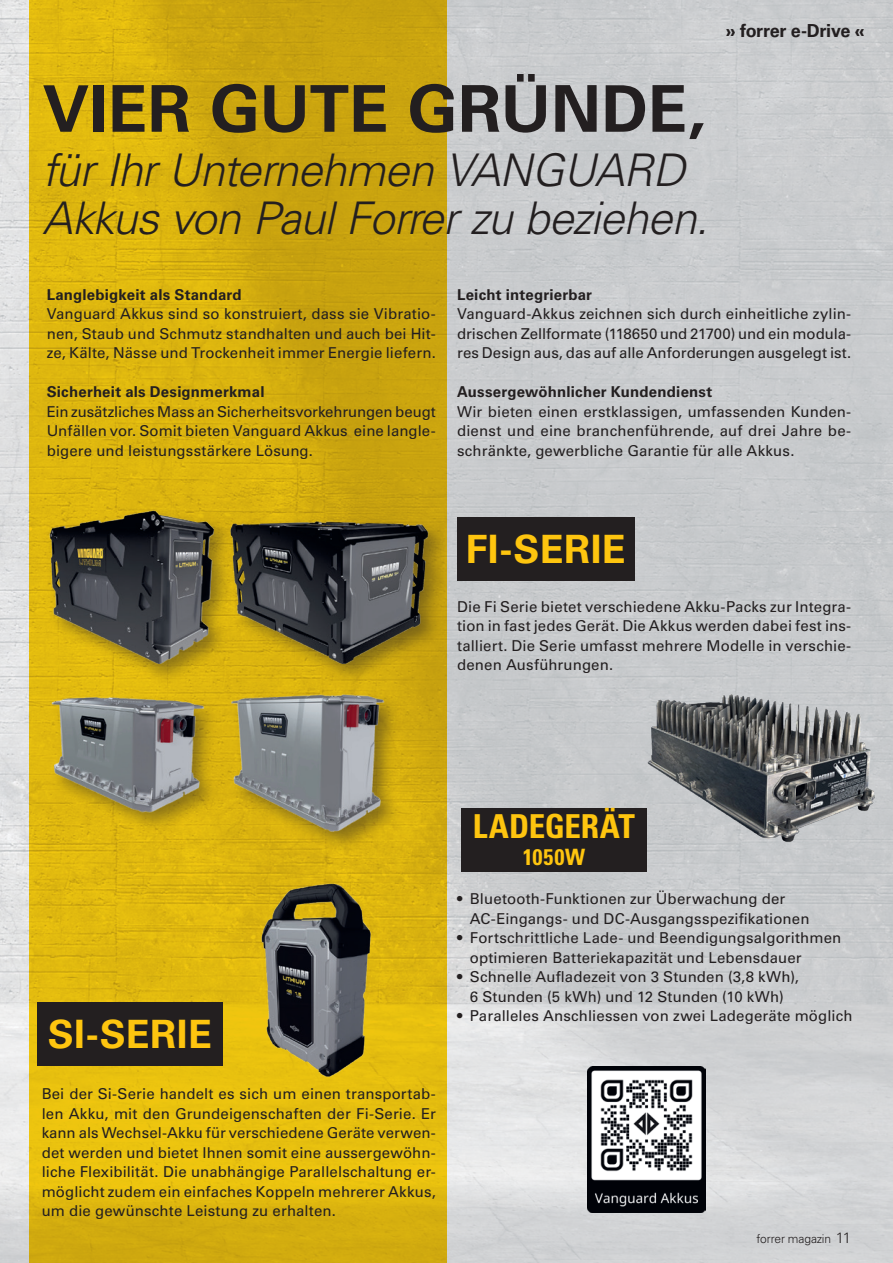
<style>
.page{position:relative;width:893px;height:1263px;background:#fff}
.page>*{position:absolute;margin:0;border:0;box-sizing:border-box;transform-origin:0 0}
.Headline_HERO_black{font:700 64.5px "Univers LT Std";color:#231f20}
.Headline_HERO_black-2{font:italic 300 45px "Univers LT Std";letter-spacing:-.025em;color:#231f20}
.Headline_HERO_black-3{font:700 39px "Univers LT Std";letter-spacing:.01em;color:#fec50f}
.Headline_HERO_black-4{font:700 condensed 33px "Univers LT Pro";letter-spacing:-.01em;color:#fec50f}
.Headline_HERO_black-5{font:700 condensed 22.5px "Univers LT Pro";letter-spacing:.035em;color:#fec50f}
._01_Text{font:700 18px "Univers LT Std";letter-spacing:-.02em;color:#231f20}
._01_Text-2{font:15px/19.5px "Univers LT Pro 55 Roman";letter-spacing:.005em;color:#231f20;text-align:justify}
._01_Text-3{font:700 15px "Univers LT Std";letter-spacing:.015em;color:#231f20}
.t1{font:300 15px "Univers LT Std";color:#231f20}
.t2{font:300 12px "Univers LT Std";letter-spacing:-.01em;color:#231f20}
</style>
<div class="page">
<img style="left:0;top:0;width:893px;height:1263px">
<svg style="left:30px;top:0;width:417px;height:1263px;background:#d8b10f"></svg>
<img style="left:257px;top:881px;width:118px;height:199px">
<div style="left:48px;top:690px;width:357px;height:163px;background:#231f20;opacity:.45"></div>
<img style="left:49px;top:693px;width:157px;height:122px">
<img style="left:231px;top:689px;width:157px;height:147px">
<div style="left:45px;top:506px;width:405px;height:180px;background:#231f20;opacity:.45"></div>
<img style="left:49px;top:500px;width:166px;height:164px">
<img style="left:223px;top:518px;width:212px;height:146px">
<img style="left:639px;top:689px;width:245px;height:161px">
<div style="left:457px;top:517px;width:177px;height:64px;background:#231f20"></div>
<div style="left:37px;top:1002px;width:185px;height:63px;background:#231f20"></div>
<div style="left:461px;top:808px;width:186px;height:63px;background:#231f20"></div>
<img style="left:588px;top:1066px;width:117px;height:147px">
<p class="Headline_HERO_black" style="left:43px;top:71px;width:664px">VIER GUTE GRÜNDE,</p>
<p class="Headline_HERO_black-2" style="left:43px;top:143px;width:644px">für Ihr Unternehmen VANGUARD</p>
<p class="Headline_HERO_black-2" style="left:43px;top:191px;width:667px">Akkus von Paul Forrer zu beziehen.</p>
<p class="_01_Text" style="left:726px;top:20px;width:140px">» forrer e-Drive «</p>
<p class="_01_Text-3" style="left:47px;top:285px;width:197px">Langlebigkeit als Standard</p>
<p class="_01_Text-2" style="left:47px;top:303px;width:391px">Vanguard Akkus sind so konstruiert, dass sie Vibratio&shy;nen, Staub und Schmutz standhalten und auch bei Hit&shy;ze, Kälte, Nässe und Trockenheit immer Energie liefern.</p>
<p class="_01_Text-3" style="left:47px;top:383px;width:219px">Sicherheit als Designmerkmal</p>
<p class="_01_Text-2" style="left:47px;top:401px;width:391px">Ein zusätzliches Mass an Sicherheitsvorkehrungen beugt Unfällen vor. Somit bieten Vanguard Akkus eine langle&shy;bigere und leistungsstärkere Lösung.</p>
<p class="_01_Text-3" style="left:457px;top:285px;width:136px">Leicht integrierbar</p>
<p class="_01_Text-2" style="left:457px;top:303px;width:396px">Vanguard-Akkus zeichnen sich durch einheitliche zylin&shy;drischen Zellformate (118650 und 21700) und ein modula&shy;res Design aus, das auf alle Anforderungen ausgelegt ist.</p>
<p class="_01_Text-3" style="left:457px;top:383px;width:257px">Aussergewöhnlicher Kundendienst</p>
<p class="_01_Text-2" style="left:457px;top:401px;width:396px">Wir bieten einen erstklassigen, umfassenden Kunden&shy;dienst und eine branchenführende, auf drei Jahre be&shy;schränkte, gewerbliche Garantie für alle Akkus.</p>
<p class="Headline_HERO_black-3" style="left:466px;top:527px;width:161px">FI-SERIE</p>
<p class="_01_Text-2" style="left:457px;top:596px;width:396px">Die Fi Serie bietet verschiedene Akku-Packs zur Integra&shy;tion in fast jedes Gerät. Die Akkus werden dabei fest ins&shy;talliert. Die Serie umfasst mehrere Modelle in verschie&shy;denen Ausführungen.</p>
<p class="Headline_HERO_black-3" style="left:48px;top:1011px;width:166px">SI-SERIE</p>
<p class="_01_Text-2" style="left:42px;top:1083px;width:396px">Bei der Si-Serie handelt es sich um einen transportab&shy;len Akku, mit den Grundeigenschaften der Fi-Serie. Er kann als Wechsel-Akku für verschiedene Geräte verwen&shy;det werden und bietet Ihnen somit eine aussergewöhn&shy;liche Flexibilität. Die unabhängige Parallelschaltung er&shy;möglicht zudem ein einfaches Koppeln mehrerer Akkus, um die gewünschte Leistung zu erhalten.</p>
<p class="Headline_HERO_black-4" style="left:473px;top:806px;width:164px">LADEGERÄT</p>
<p class="Headline_HERO_black-5" style="left:523px;top:843px;width:64px">1050W</p>
<p class="_01_Text-2" style="left:470px;top:888px;width:341px;text-indent:-13px">• Bluetooth-Funktionen zur Überwachung der<br>AC-Eingangs- und DC-Ausgangsspezifikationen</p>
<p class="_01_Text-2" style="left:470px;top:927px;width:373px;text-indent:-13px">• Fortschrittliche Lade- und Beendigungsalgorithmen optimieren Batteriekapazität und Lebensdauer</p>
<p class="_01_Text-2" style="left:457px;top:966px;width:343px;text-align:center">• Schnelle Aufladezeit von 3 Stunden (3,8 kWh),<br>6 Stunden (5 kWh) und 12 Stunden (10 kWh)</p>
<p class="_01_Text-2" style="left:457px;top:1005px;width:397px">• Paralleles Anschliessen von zwei Ladegeräte möglich</p>
<p class="t1" style="left:836px;top:1228px;width:17px">11</p>
<p class="t2" style="left:757px;top:1231px;width:76px">forrer magazin</p>
</div>
